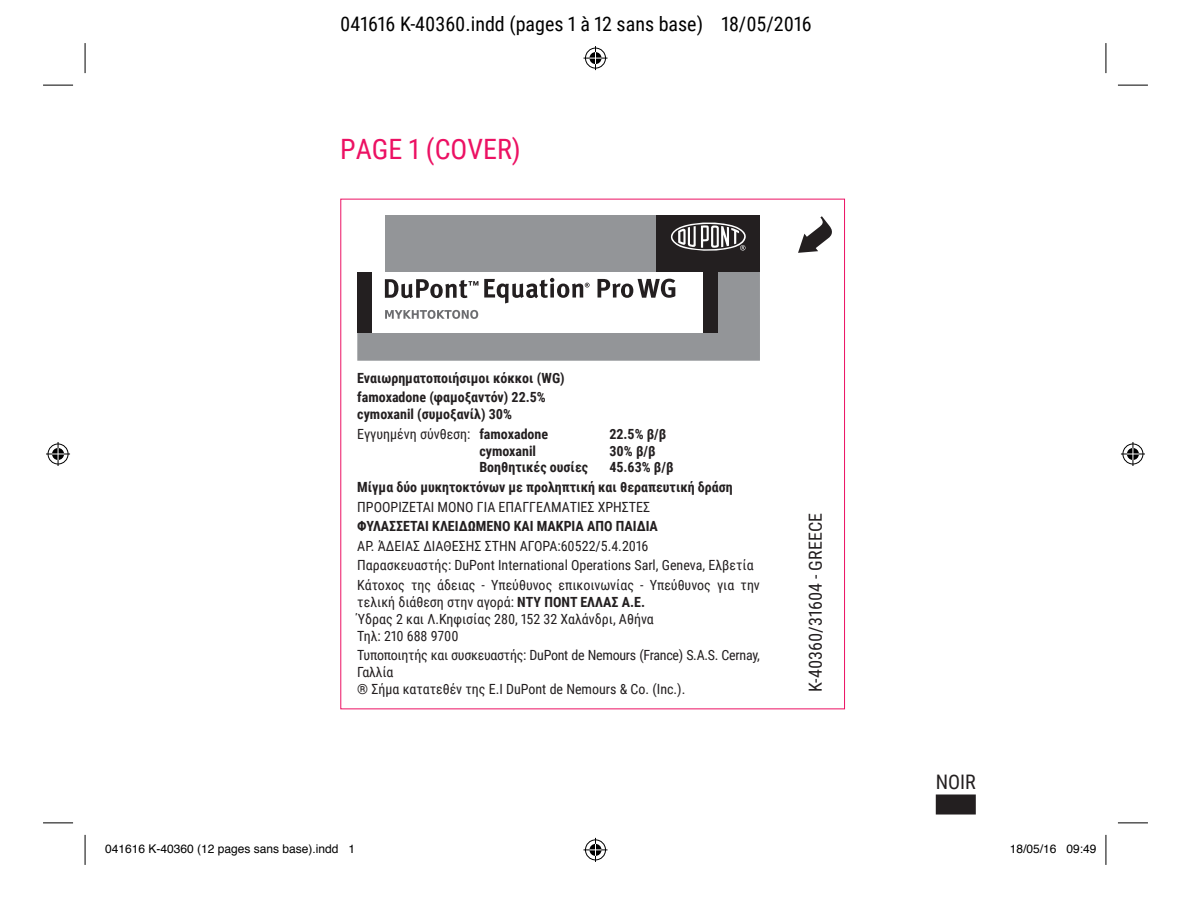
<style>
.page{position:relative;width:1191px;height:908px;background:#fff}
.page>*{position:absolute;margin:0;border:0;box-sizing:border-box;transform-origin:0 0}
.t1{font:28px "Roboto Condensed";color:#ec1163}
.t2{font:20px "Roboto Condensed";color:#000}
.t3{font:20px "Roboto Condensed";color:#231f20}
.t4{font:18px "Roboto Condensed";color:#231f20}
.t5{font:14px/19.6px "Roboto Condensed";color:#231f20}
.t6{font:700 14px/19.6px "Roboto Condensed";color:#231f20}
.t7{font:14px/16.8px "Roboto Condensed";letter-spacing:-.02em;color:#231f20}
.t8{font:12px "Helvetica";color:#000}
.s1{font-weight:400}
.s2{font-weight:700}
</style>
<div class="page">
<div style="left:385px;top:215px;width:273px;height:57px;background:#939598"></div>
<div style="left:656px;top:215px;width:104px;height:57px;background:#231f20"></div>
<svg style="left:670px;top:222px;width:76px;height:29px"></svg>
<svg style="left:357px;top:272px;width:403px;height:88px"></svg>
<div style="left:935px;top:794px;width:40px;height:20px;background:#231f20"></div>
<hr style="left:43px;top:85px;width:30px;height:1px;background:#000">
<hr style="left:1118px;top:85px;width:30px;height:1px;background:#000">
<hr style="left:43px;top:822px;width:30px;height:1px;background:#000">
<hr style="left:1118px;top:822px;width:30px;height:1px;background:#000">
<hr style="left:85px;top:43px;width:1px;height:30px;background:#000">
<hr style="left:85px;top:834px;width:1px;height:30px;background:#000">
<hr style="left:1105px;top:43px;width:1px;height:30px;background:#000">
<hr style="left:1105px;top:834px;width:1px;height:30px;background:#000">
<svg style="left:583px;top:46px;width:24px;height:24px"></svg>
<svg style="left:583px;top:837px;width:24px;height:24px"></svg>
<svg style="left:46px;top:442px;width:24px;height:24px"></svg>
<svg style="left:1121px;top:442px;width:24px;height:24px"></svg>
<h2 class="t2" style="left:340px;top:10px;width:473px">041616 K-40360.indd (pages 1 à 12 sans base) 18/05/2016</h2>
<h1 class="t1" style="left:340px;top:129px;width:182px">PAGE 1 (COVER)</h1>
<p class="t6" style="left:357px;top:367px;width:209px">Εναιωρηματοποιήσιμοι κόκκοι (WG) famoxadone (φαμοξαντόν) 22.5%</p>
<p class="t6" style="left:357px;top:403px;width:192px">cymoxanil (συμοξανίλ) 30%<br><span class="s1">Εγγυημένη σύνθεση:</span> famoxadone</p>
<p class="t6" style="left:609px;top:423px;width:58px">22.5% β/β</p>
<p class="t6" style="left:479px;top:440px;width:58px">cymoxanil</p>
<p class="t6" style="left:609px;top:440px;width:47px">30% β/β</p>
<p class="t6" style="left:479px;top:457px;width:110px">Βοηθητικές ουσίες</p>
<p class="t6" style="left:357px;top:457px;width:377px;text-indent:252px">45.63% β/β<br>Μίγμα δύο μυκητοκτόνων με προληπτική και θεραπευτική δράση</p>
<p class="t5" style="left:357px;top:496px;width:294px">ΠΡΟΟΡΙΖΕΤΑΙ ΜΟΝΟ ΓΙΑ ΕΠΑΓΓΕΛΜΑΤΙΕΣ ΧΡΗΣΤΕΣ</p>
<p class="t6" style="left:357px;top:515px;width:302px">ΦΥΛΑΣΣΕΤΑΙ ΚΛΕΙΔΩΜΕΝΟ ΚΑΙ ΜΑΚΡΙΑ ΑΠΟ ΠΑΙΔΙΑ</p>
<p class="t5" style="left:357px;top:535px;width:404px">ΑΡ. ΆΔΕΙΑΣ ΔΙΑΘΕΣΗΣ ΣΤΗΝ ΑΓΟΡΑ:60522/5.4.2016<br>Παρασκευαστής: DuPont International Operations Sarl, Geneva, Ελβετία<br>Κάτοχος της άδειας - Υπεύθυνος επικοινωνίας - Υπεύθυνος για την</p>
<p class="t5" style="left:357px;top:592px;width:298px;line-height:16.8px">τελική διάθεση στην αγορά: <span class="s2">ΝΤΥ ΠΟΝΤ ΕΛΛΑΣ Α.Ε.<br></span>Ύδρας 2 και Λ.Κηφισίας 280, 152 32 Χαλάνδρι, Αθήνα<br>Τηλ: 210 688 9700</p>
<p class="t7" style="left:357px;top:646px;width:404px">Τυποποιητής και συσκευαστής: DuPont de Nemours (France) S.A.S. Cernay,<br>Γαλλία<br>® Σήμα κατατεθέν της E.I DuPont de Nemours &amp; Co. (Inc.).</p>
<p class="t4" style="left:803px;top:692px;width:180px;rotate:-90deg">K-40360/31604 - GREECE</p>
<h2 class="t3" style="left:935px;top:767px;width:42px">NOIR</h2>
<p class="t8" style="left:105px;top:839px;width:252px">041616 K-40360 (12 pages sans base).indd 1</p>
<p class="t8" style="left:1010px;top:839px;width:88px">18/05/16 09:49</p>
</div>
